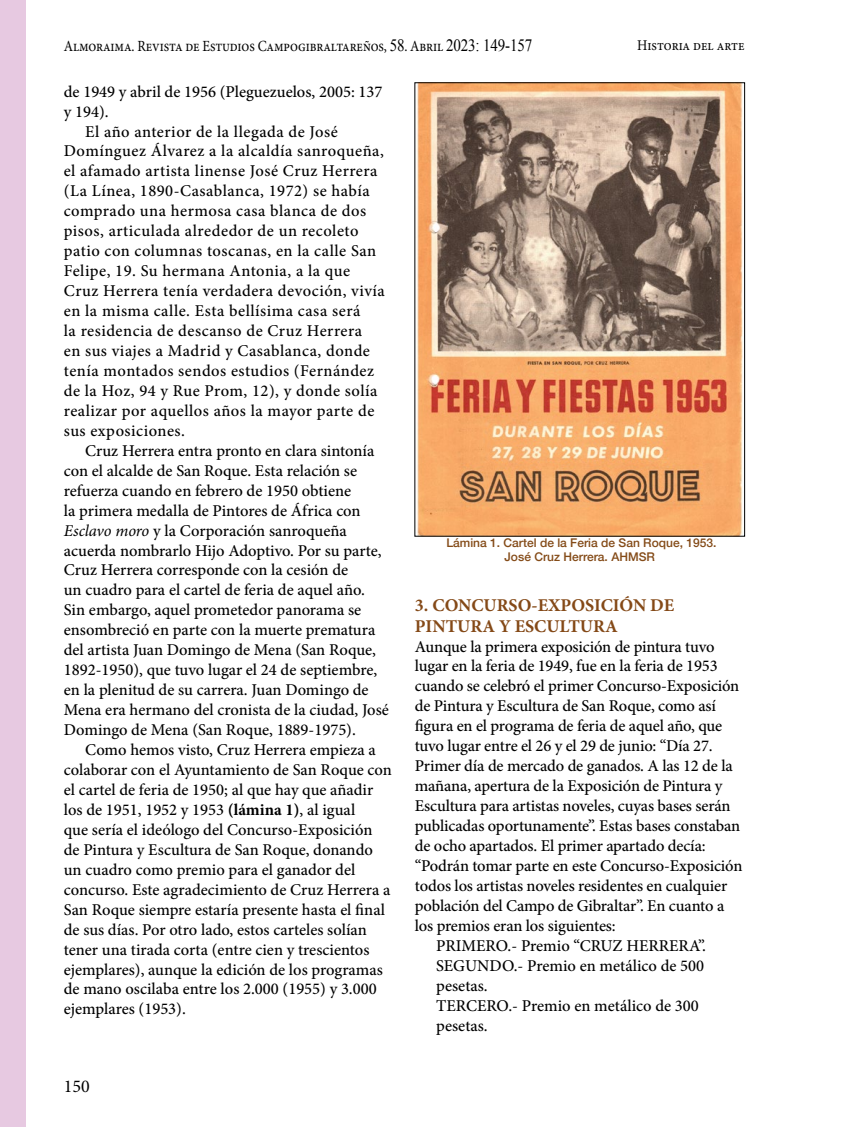
<style>
.page{position:relative;width:851px;height:1127px;background:#fff}
.page>*{position:absolute;margin:0;border:0;box-sizing:border-box;transform-origin:0 0}
.t1{font:700 18px/20.2px "Minion Pro";color:#844917}
.t2{font:18px "Minion Pro";color:#000}
.t3{font:500 16.5px "Minion Pro";color:#000}
.t4{font:500 16.5px "Minion Pro";letter-spacing:.03em;color:#000}
.t5{font:15.6px "Minion Pro";letter-spacing:-.01em;color:#000;scale:.87 1}
.t6{font:14.85px "Minion Pro";letter-spacing:-.005em;color:#000;scale:.91 1}
.t7{font:500 12px/14.4px "Helvetica Neue";color:#844b18;text-align:center}
.s1{font-family:"Times New Roman";font-size:17.25px}
.s2{font-weight:400;font-style:italic}
.s3{font-weight:700}
</style>
<div class="page">
<div style="left:0;top:0;width:26px;height:1127px;background:#e7c9e1"></div>
<img style="left:417px;top:84px;width:325px;height:450px">
<p class="t5" style="left:64px;top:35px;width:540px">Almoraima. Revista de Estudios Campogibraltareños, <span class="s1">58</span>. Abril <span class="s1">2023: 149-157</span></p>
<p class="t6" style="left:637px;top:36px;width:119px">Historia del arte</p>
<p class="t3" style="left:64px;top:80px;width:320px">de 1949 y abril de 1956 (Pleguezuelos, 2005: 137</p>
<p class="t3" style="left:64px;top:100px;width:46px">y 194).</p>
<p class="t4" style="left:85px;top:120px;width:254px">El año anterior de la llegada de José</p>
<p class="t4" style="left:64px;top:140px;width:321px">Domínguez Álvarez a la alcaldía sanroqueña,</p>
<p class="t4" style="left:64px;top:160px;width:315px">el afamado artista linense José Cruz Herrera</p>
<p class="t4" style="left:64px;top:180px;width:307px">(La Línea, 1890-Casablanca, 1972) se había</p>
<p class="t4" style="left:64px;top:200px;width:304px">comprado una hermosa casa blanca de dos</p>
<p class="t4" style="left:64px;top:220px;width:296px">pisos, articulada alrededor de un recoleto</p>
<p class="t4" style="left:64px;top:240px;width:314px">patio con columnas toscanas, en la calle San</p>
<p class="t4" style="left:64px;top:260px;width:288px">Felipe, 19. Su hermana Antonia, a la que</p>
<p class="t4" style="left:64px;top:280px;width:322px">Cruz Herrera tenía verdadera devoción, vivía</p>
<p class="t4" style="left:64px;top:300px;width:298px">en la misma calle. Esta bellísima casa será</p>
<p class="t4" style="left:64px;top:320px;width:300px">la residencia de descanso de Cruz Herrera</p>
<p class="t4" style="left:64px;top:340px;width:307px">en sus viajes a Madrid y Casablanca, donde</p>
<p class="t4" style="left:64px;top:359px;width:312px">tenía montados sendos estudios (Fernández</p>
<p class="t4" style="left:64px;top:379px;width:315px">de la Hoz, 94 y Rue Prom, 12), y donde solía</p>
<p class="t4" style="left:64px;top:399px;width:312px">realizar por aquellos años la mayor parte de</p>
<p class="t4" style="left:64px;top:419px;width:123px">sus exposiciones.</p>
<p class="t3" style="left:85px;top:439px;width:291px">Cruz Herrera entra pronto en clara sintonía</p>
<p class="t3" style="left:64px;top:459px;width:295px">con el alcalde de San Roque. Esta relación se</p>
<p class="t3" style="left:64px;top:479px;width:289px">refuerza cuando en febrero de 1950 obtiene</p>
<p class="t3" style="left:64px;top:499px;width:298px">la primera medalla de Pintores de África con</p>
<p class="t3" style="left:64px;top:519px;width:284px"><span class="s2">Esclavo moro</span> y la Corporación sanroqueña</p>
<p class="t3" style="left:64px;top:539px;width:319px">acuerda nombrarlo Hijo Adoptivo. Por su parte,</p>
<p class="t3" style="left:64px;top:559px;width:286px">Cruz Herrera corresponde con la cesión de</p>
<p class="t3" style="left:64px;top:579px;width:303px">un cuadro para el cartel de feria de aquel año.</p>
<p class="t3" style="left:64px;top:599px;width:299px">Sin embargo, aquel prometedor panorama se</p>
<p class="t3" style="left:64px;top:619px;width:313px">ensombreció en parte con la muerte prematura</p>
<p class="t3" style="left:64px;top:639px;width:314px">del artista Juan Domingo de Mena (San Roque,</p>
<p class="t3" style="left:64px;top:659px;width:315px">1892-1950), que tuvo lugar el 24 de septiembre,</p>
<p class="t3" style="left:64px;top:679px;width:306px">en la plenitud de su carrera. Juan Domingo de</p>
<p class="t3" style="left:64px;top:699px;width:326px">Mena era hermano del cronista de la ciudad, José</p>
<p class="t3" style="left:64px;top:719px;width:293px">Domingo de Mena (San Roque, 1889-1975).</p>
<p class="t3" style="left:85px;top:738px;width:292px">Como hemos visto, Cruz Herrera empieza a</p>
<p class="t3" style="left:64px;top:758px;width:329px">colaborar con el Ayuntamiento de San Roque con</p>
<p class="t3" style="left:64px;top:778px;width:311px">el cartel de feria de 1950; al que hay que añadir</p>
<p class="t3" style="left:64px;top:798px;width:293px">los de 1951, 1952 y 1953 <span class="s3">(lámina 1)</span>, al igual</p>
<p class="t3" style="left:64px;top:818px;width:310px">que sería el ideólogo del Concurso-Exposición</p>
<p class="t3" style="left:64px;top:838px;width:310px">de Pintura y Escultura de San Roque, donando</p>
<p class="t3" style="left:64px;top:858px;width:293px">un cuadro como premio para el ganador del</p>
<p class="t3" style="left:64px;top:878px;width:328px">concurso. Este agradecimiento de Cruz Herrera a</p>
<p class="t3" style="left:64px;top:898px;width:322px">San Roque siempre estaría presente hasta el final</p>
<p class="t3" style="left:64px;top:918px;width:304px">de sus días. Por otro lado, estos carteles solían</p>
<p class="t3" style="left:64px;top:938px;width:307px">tener una tirada corta (entre cien y trescientos</p>
<p class="t3" style="left:64px;top:958px;width:320px">ejemplares), aunque la edición de los programas</p>
<p class="t3" style="left:64px;top:978px;width:314px">de mano oscilaba entre los 2.000 (1955) y 3.000</p>
<p class="t3" style="left:64px;top:998px;width:123px">ejemplares (1953).</p>
<p class="t7" style="left:446px;top:534px;width:271px">Lámina 1. Cartel de la Feria de San Roque, 1953.<br>José Cruz Herrera. AHMSR</p>
<p class="t1" style="left:415px;top:595px;width:261px">3. CONCURSO-EXPOSICIÓN DE<br>PINTURA Y ESCULTURA</p>
<p class="t3" style="left:415px;top:635px;width:301px">Aunque la primera exposición de pintura tuvo</p>
<p class="t3" style="left:415px;top:655px;width:304px">lugar en la feria de 1949, fue en la feria de 1953</p>
<p class="t3" style="left:415px;top:675px;width:326px">cuando se celebró el primer Concurso-Exposición</p>
<p class="t3" style="left:415px;top:695px;width:302px">de Pintura y Escultura de San Roque, como así</p>
<p class="t3" style="left:415px;top:715px;width:309px">figura en el programa de feria de aquel año, que</p>
<p class="t3" style="left:415px;top:735px;width:299px">tuvo lugar entre el 26 y el 29 de junio: “Día 27.</p>
<p class="t3" style="left:415px;top:755px;width:319px">Primer día de mercado de ganados. A las 12 de la</p>
<p class="t3" style="left:415px;top:775px;width:309px">mañana, apertura de la Exposición de Pintura y</p>
<p class="t3" style="left:415px;top:795px;width:317px">Escultura para artistas noveles, cuyas bases serán</p>
<p class="t3" style="left:415px;top:815px;width:327px">publicadas oportunamente”. Estas bases constaban</p>
<p class="t3" style="left:415px;top:834px;width:292px">de ocho apartados. El primer apartado decía:</p>
<p class="t3" style="left:415px;top:854px;width:329px">“Podrán tomar parte en este Concurso-Exposición</p>
<p class="t3" style="left:415px;top:874px;width:314px">todos los artistas noveles residentes en cualquier</p>
<p class="t3" style="left:415px;top:894px;width:311px">población del Campo de Gibraltar”. En cuanto a</p>
<p class="t3" style="left:415px;top:914px;width:202px">los premios eran los siguientes:</p>
<p class="t3" style="left:436px;top:934px;width:271px">PRIMERO.- Premio “CRUZ HERRERA”.</p>
<p class="t3" style="left:436px;top:954px;width:269px">SEGUNDO.- Premio en metálico de 500</p>
<p class="t3" style="left:436px;top:974px;width:53px">pesetas.</p>
<p class="t3" style="left:436px;top:994px;width:264px">TERCERO.- Premio en metálico de 300</p>
<p class="t3" style="left:436px;top:1014px;width:53px">pesetas.</p>
<p class="t2" style="left:64px;top:1074px;width:27px">150</p>
</div>
